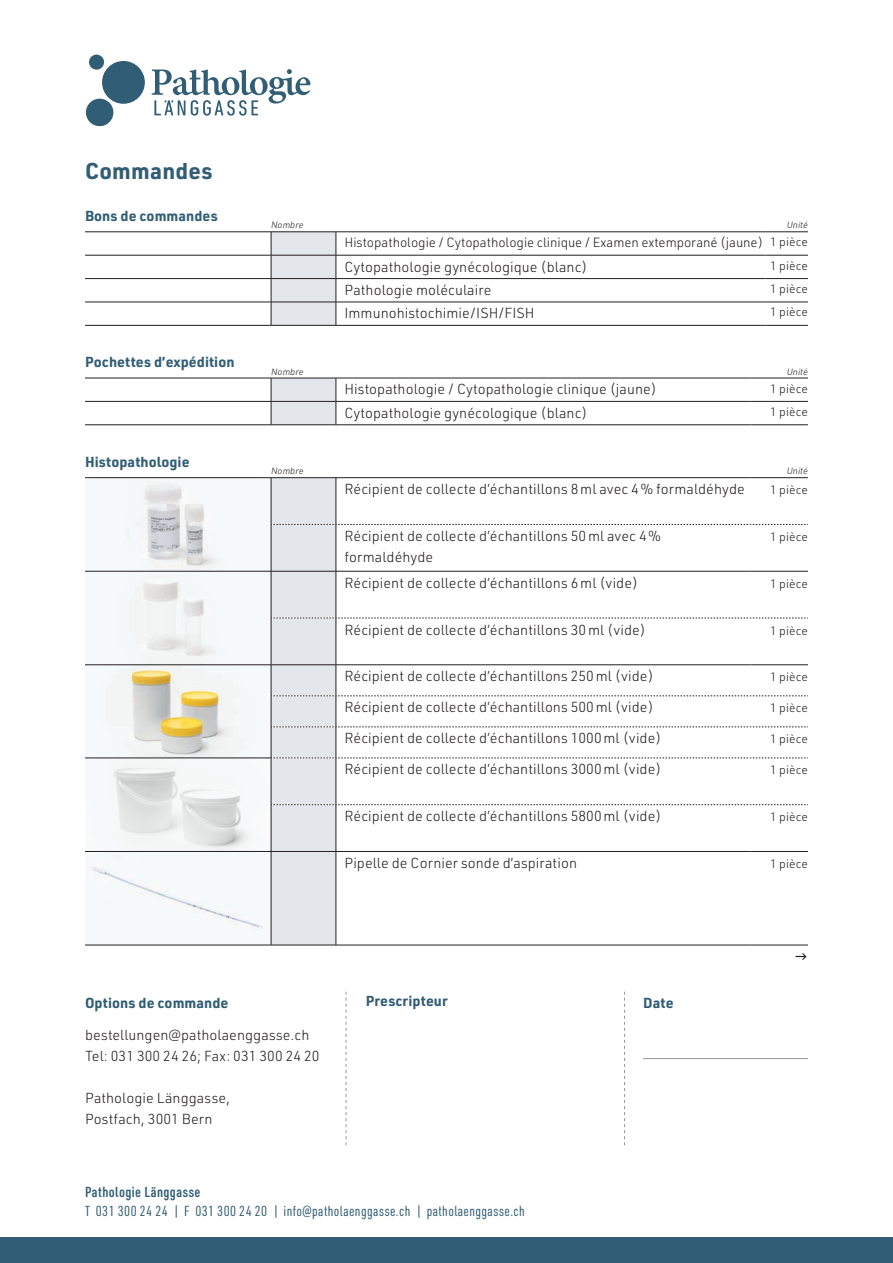
<style>
.page{position:relative;width:893px;height:1263px;background:#fff}
.page>*{position:absolute;margin:0;border:0;box-sizing:border-box;transform-origin:0 0}
.t1{font:700 22.5px "URWDIN";letter-spacing:.01em;color:#325e75}
.t2{font:300 14.25px/21px "URWDIN";letter-spacing:.005em;color:#231f20}
.t3{font:14.25px/19.5px "URWDIN Cond";letter-spacing:.03em;color:#325e75}
.t4{font:700 14.25px "URWDIN";letter-spacing:.005em;color:#325e75}
.t5{font:300 13.2px "URWDIN";color:#231f20}
.t6{font:300 12px "URWDIN";letter-spacing:.005em;color:#231f20}
.t7{font:italic 300 9px "URWDIN";letter-spacing:.005em;color:#231f20}
.s1{font-size:12px}
.s2{font-weight:600}
.s3{font-family:"Akkurat Std"}
</style>
<div class="page">
<img style="left:85px;top:478px;width:186px;height:93px">
<svg style="left:129px;top:572px;width:142px;height:92px;fill:#f5f8f8"></svg>
<svg style="left:85px;top:665px;width:186px;height:93px;fill:#f3f5f5"></svg>
<svg style="left:85px;top:759px;width:186px;height:92px;fill:#f5f6f6"></svg>
<div style="left:85px;top:851px;width:186px;height:94px;background:#f6f9f9"></div>
<hr style="left:85px;top:477px;width:186px;height:1px;background:#231f20">
<hr style="left:271px;top:477px;width:65px;height:1px;background:#231f20">
<hr style="left:336px;top:477px;width:414px;height:1px;background:#231f20">
<hr style="left:750px;top:477px;width:58px;height:1px;background:#231f20">
<hr style="left:85px;top:571px;width:186px;height:1px;background:#231f20">
<hr style="left:85px;top:664px;width:186px;height:1px;background:#231f20">
<hr style="left:85px;top:758px;width:186px;height:1px;background:#231f20">
<hr style="left:85px;top:851px;width:186px;height:1px;background:#231f20">
<svg style="left:271px;top:478px;width:537px;height:467px"></svg>
<hr style="left:85px;top:945px;width:186px;height:1px;background:#231f20">
<hr style="left:271px;top:945px;width:65px;height:1px;background:#231f20">
<hr style="left:336px;top:945px;width:414px;height:1px;background:#231f20">
<hr style="left:750px;top:945px;width:58px;height:1px;background:#231f20">
<hr style="left:336px;top:378px;width:414px;height:1px;background:#231f20">
<hr style="left:750px;top:378px;width:58px;height:1px;background:#231f20">
<hr style="left:336px;top:401px;width:414px;height:1px;background:#231f20">
<hr style="left:750px;top:401px;width:58px;height:1px;background:#231f20">
<hr style="left:336px;top:424px;width:414px;height:1px;background:#231f20">
<hr style="left:750px;top:424px;width:58px;height:1px;background:#231f20">
<hr style="left:85px;top:378px;width:186px;height:1px;background:#231f20">
<hr style="left:85px;top:401px;width:186px;height:1px;background:#231f20">
<hr style="left:85px;top:424px;width:186px;height:1px;background:#231f20">
<svg style="left:271px;top:378px;width:66px;height:47px;background:#d5d8db"></svg>
<hr style="left:336px;top:232px;width:429px;height:1px;background:#231f20">
<hr style="left:765px;top:232px;width:43px;height:1px;background:#231f20">
<hr style="left:336px;top:255px;width:429px;height:1px;background:#231f20">
<hr style="left:765px;top:255px;width:43px;height:1px;background:#231f20">
<hr style="left:336px;top:278px;width:429px;height:1px;background:#231f20">
<hr style="left:765px;top:278px;width:43px;height:1px;background:#231f20">
<hr style="left:336px;top:302px;width:429px;height:1px;background:#231f20">
<hr style="left:765px;top:302px;width:43px;height:1px;background:#231f20">
<hr style="left:336px;top:325px;width:429px;height:1px;background:#231f20">
<hr style="left:765px;top:325px;width:43px;height:1px;background:#231f20">
<hr style="left:85px;top:232px;width:186px;height:1px;background:#231f20">
<hr style="left:85px;top:255px;width:186px;height:1px;background:#231f20">
<hr style="left:85px;top:278px;width:186px;height:1px;background:#231f20">
<hr style="left:85px;top:302px;width:186px;height:1px;background:#231f20">
<hr style="left:85px;top:325px;width:186px;height:1px;background:#231f20">
<hr style="left:271px;top:325px;width:65px;height:1px;background:#231f20">
<svg style="left:271px;top:232px;width:66px;height:93px;background:#d7dadd"></svg>
<svg style="left:346px;top:992px;width:1px;height:153px"></svg>
<svg style="left:624px;top:992px;width:1px;height:153px"></svg>
<div style="left:0;top:1237px;width:893px;height:26px;background:#325e75"></div>
<div style="left:102px;top:61px;width:43px;height:43px;background:#325e75;border-radius:50%"></div>
<svg style="left:89px;top:54px;width:16px;height:16px"></svg>
<svg style="left:85px;top:98px;width:29px;height:28px"></svg>
<svg style="left:152px;top:69px;width:158px;height:47px"></svg>
<hr style="left:643px;top:1058px;width:165px;height:1px;background:#939598">
<h1 class="t1" style="left:85px;top:156px;width:129px">Commandes</h1>
<p class="t4" style="left:85px;top:206px;width:134px">Bons de commandes</p>
<p class="t4" style="left:85px;top:352px;width:151px">Pochettes d’expédition</p>
<p class="t4" style="left:85px;top:452px;width:106px">Histopathologie</p>
<p class="t7" style="left:271px;top:219px;width:34px">Nombre</p>
<p class="t7" style="left:787px;top:219px;width:23px">Unité</p>
<p class="t5" style="left:344px;top:234px;width:465px">Histopathologie / Cytopathologie clinique / Examen extemporané (jaune) <span class="s1">1 pièce</span></p>
<p class="t2" style="left:344px;top:256px;width:245px">Cytopathologie gynécologique (blanc)</p>
<p class="t6" style="left:770px;top:257px;width:39px">1 pièce</p>
<p class="t2" style="left:344px;top:279px;width:149px">Pathologie moléculaire</p>
<p class="t6" style="left:770px;top:281px;width:39px">1 pièce</p>
<p class="t2" style="left:344px;top:302px;width:192px">Immunohistochimie/ISH/FISH</p>
<p class="t6" style="left:770px;top:304px;width:39px">1 pièce</p>
<p class="t7" style="left:271px;top:366px;width:34px">Nombre</p>
<p class="t7" style="left:787px;top:366px;width:23px">Unité</p>
<p class="t2" style="left:344px;top:378px;width:314px">Histopathologie / Cytopathologie clinique (jaune)</p>
<p class="t6" style="left:770px;top:381px;width:39px">1 pièce</p>
<p class="t2" style="left:344px;top:402px;width:245px">Cytopathologie gynécologique (blanc)</p>
<p class="t6" style="left:770px;top:404px;width:39px">1 pièce</p>
<p class="t7" style="left:271px;top:465px;width:34px">Nombre</p>
<p class="t7" style="left:787px;top:465px;width:23px">Unité</p>
<p class="t2" style="left:344px;top:478px;width:402px">Récipient de collecte d’échantillons 8 ml avec 4 % formaldéhyde</p>
<p class="t6" style="left:770px;top:482px;width:39px">1 pièce</p>
<p class="t2" style="left:344px;top:525px;width:318px">Récipient de collecte d’échantillons 50 ml avec 4 % formaldéhyde</p>
<p class="t6" style="left:770px;top:529px;width:39px">1 pièce</p>
<p class="t2" style="left:344px;top:572px;width:295px">Récipient de collecte d’échantillons 6 ml (vide)</p>
<p class="t6" style="left:770px;top:576px;width:39px">1 pièce</p>
<p class="t2" style="left:344px;top:619px;width:303px">Récipient de collecte d’échantillons 30 ml (vide)</p>
<p class="t6" style="left:770px;top:622px;width:39px">1 pièce</p>
<p class="t2" style="left:344px;top:665px;width:311px">Récipient de collecte d’échantillons 250 ml (vide)</p>
<p class="t6" style="left:770px;top:669px;width:39px">1 pièce</p>
<p class="t2" style="left:344px;top:696px;width:311px">Récipient de collecte d’échantillons 500 ml (vide)</p>
<p class="t6" style="left:770px;top:700px;width:39px">1 pièce</p>
<p class="t2" style="left:344px;top:727px;width:319px">Récipient de collecte d’échantillons 1000 ml (vide)</p>
<p class="t6" style="left:770px;top:731px;width:39px">1 pièce</p>
<p class="t2" style="left:344px;top:758px;width:319px">Récipient de collecte d’échantillons 3000 ml (vide)</p>
<p class="t6" style="left:770px;top:762px;width:39px">1 pièce</p>
<p class="t2" style="left:344px;top:805px;width:319px">Récipient de collecte d’échantillons 5800 ml (vide)</p>
<p class="t6" style="left:770px;top:809px;width:39px">1 pièce</p>
<p class="t2" style="left:344px;top:852px;width:234px">Pipelle de Cornier sonde d’aspiration</p>
<p class="t6" style="left:770px;top:856px;width:39px">1 pièce</p>
<p class="t4" style="left:85px;top:993px;width:145px">Options de commande</p>
<p class="t2" style="left:85px;top:1024px;width:236px">bestellungen@patholaenggasse.ch<br>Tel: 031 300 24 26; Fax: 031 300 24 20</p>
<p class="t2" style="left:85px;top:1087px;width:146px">Pathologie Länggasse,<br>Postfach, 3001 Bern</p>
<p class="t4" style="left:366px;top:991px;width:84px">Prescripteur</p>
<p class="t3" style="left:85px;top:1181px;width:441px"><span class="s2">Pathologie Länggasse<br></span>T 031 300 24 24 <span class="s3">|</span> F 031 300 24 20 <span class="s3">|</span> info@patholaenggasse.ch <span class="s3">|</span> patholaenggasse.ch</p>
<p class="t4" style="left:643px;top:993px;width:32px">Date</p>
</div>
